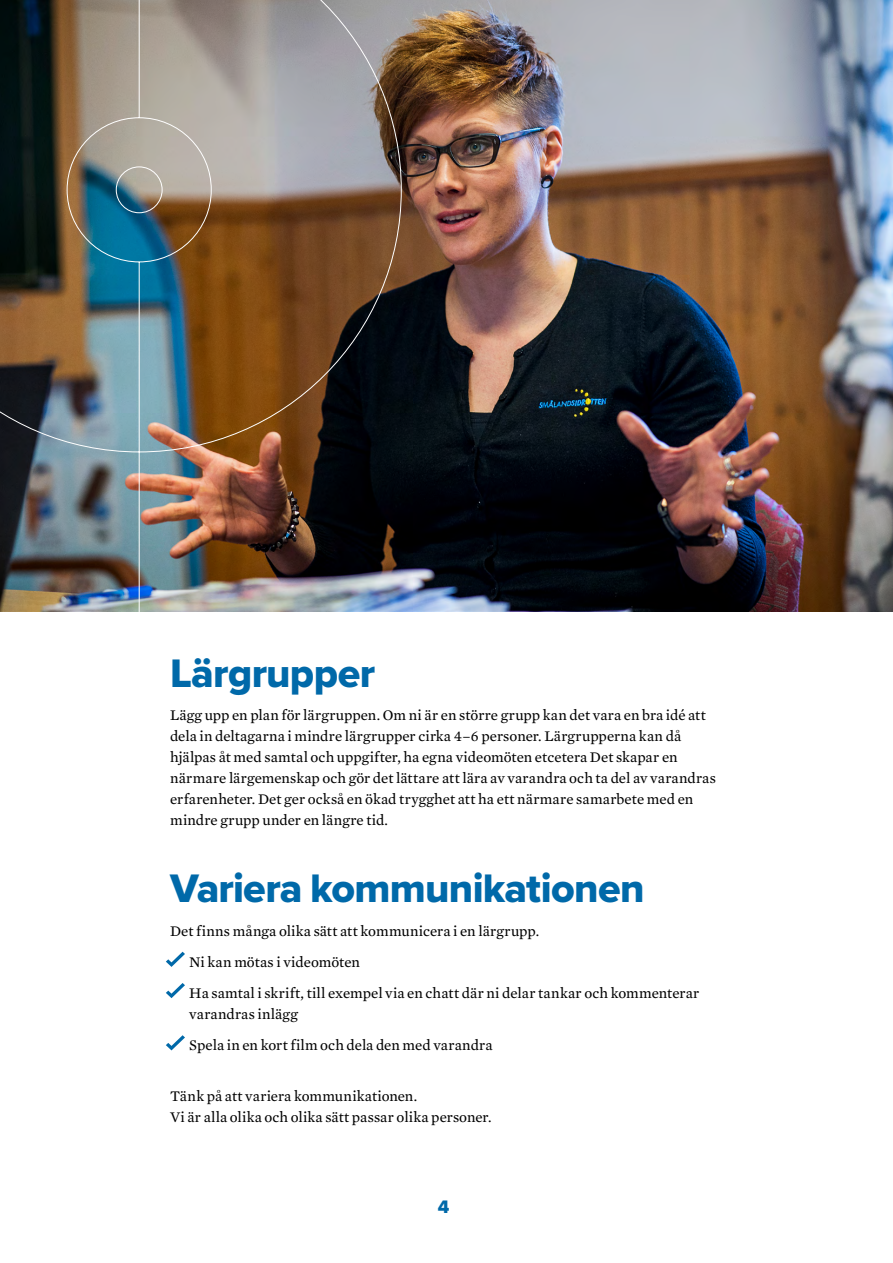
<style>
.page{position:relative;width:893px;height:1263px;background:#fff}
.page>*{position:absolute;margin:0;border:0;box-sizing:border-box;transform-origin:0 0}
.t1{font:41.25px "Proxima Nova Extrabld";letter-spacing:-.015em;color:#0069a9}
.t2{font:18.75px "Proxima Nova Extrabld";color:#0069a9}
.t3{font:15px/21px "Mercury Text G2";letter-spacing:.005em;color:#000}
</style>
<div class="page">
<svg style="left:166px;top:983px;width:19px;height:15px"></svg>
<svg style="left:166px;top:1035px;width:19px;height:15px"></svg>
<img style="left:402px;top:0;width:491px;height:612px">
<img style="left:0;top:0;width:402px;height:967px">
<h1 class="t1" style="left:170px;top:642px;width:207px">Lärgrupper</h1>
<p class="t3" style="left:170px;top:705px;width:547px">Lägg upp en plan för lärgruppen. Om ni är en större grupp kan det vara en bra idé att dela in deltagarna i mindre lärgrupper cirka 4–6 personer. Lärgrupperna kan då hjälpas åt med samtal och uppgifter, ha egna videomöten etcetera Det skapar en närmare lärgemenskap och gör det lättare att lära av varandra och ta del av varandras erfarenheter. Det ger också en ökad trygghet att ha ett närmare samarbete med en mindre grupp under en längre tid.</p>
<h1 class="t1" style="left:170px;top:857px;width:476px">Variera kommunikationen</h1>
<p class="t3" style="left:189px;top:915px;width:512px;line-height:31.2px;text-indent:-19px">Det finns många olika sätt att kommunicera i en lärgrupp.<br>Ni kan mötas i videomöten<br>Ha samtal i skrift, till exempel via en chatt där ni delar tankar och kommenterar</p>
<p class="t3" style="left:189px;top:999px;width:305px;line-height:31.2px">varandras inlägg<br>Spela in en kort film och dela den med varandra</p>
<p class="t3" style="left:170px;top:1085px;width:323px">Tänk på att variera kommunikationen.<br>Vi är alla olika och olika sätt passar olika personer.</p>
<p class="t2" style="left:438px;top:1193px;width:13px">4</p>
</div>
